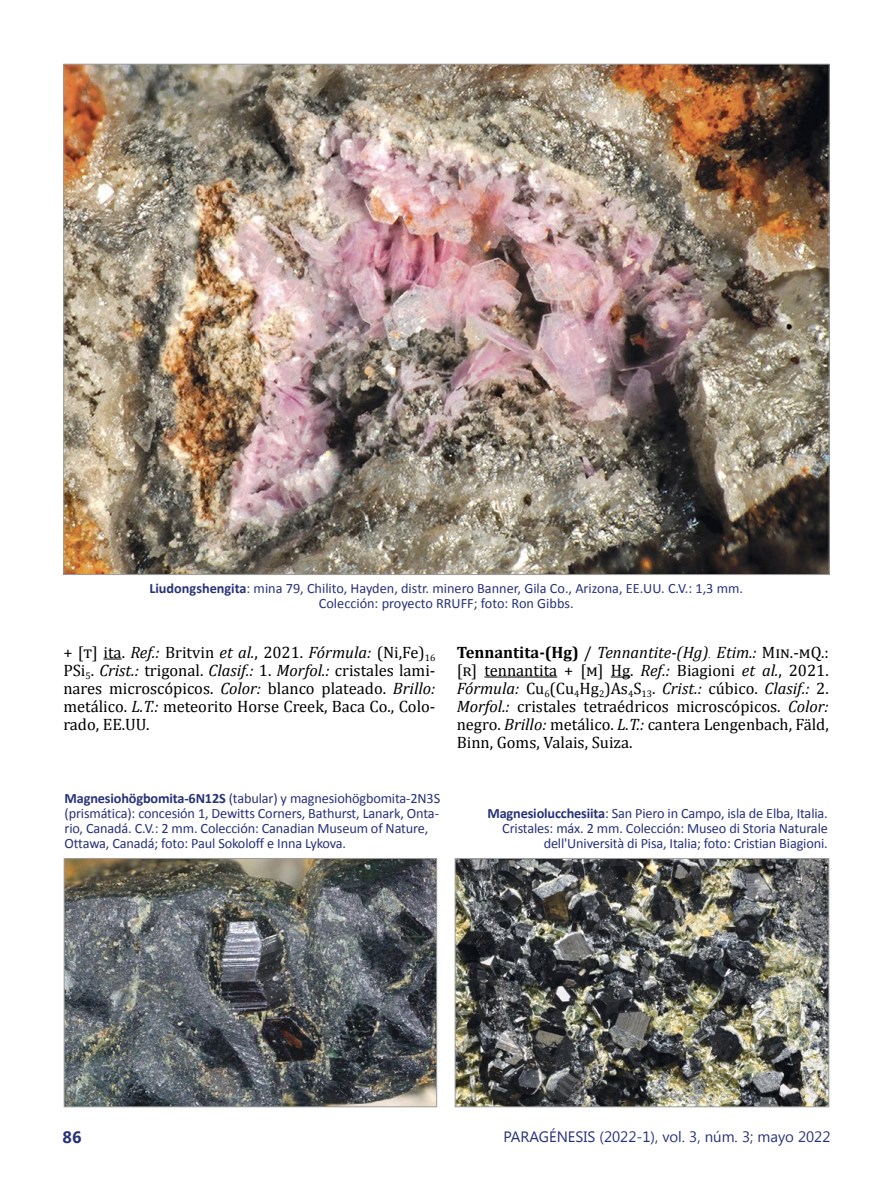
<style>
.page{position:relative;width:893px;height:1191px;background:#fff}
.page>*{position:absolute;margin:0;border:0;box-sizing:border-box;transform-origin:0 0}
.Párrafo_2_columnas{font:16.5px/18px "Cambria";color:#000;text-align:justify}
.t1{font:700 16.5px "Segoe UI";color:#283277}
.t2{font:15px "Segoe UI";color:#283277}
.pie_foto_artículo_ve{font:14.25px/15px "Calibri";letter-spacing:-.01em;color:#283277}
.s1{font-weight:700}
.s2{font-style:italic}
.s3{font-family:"Times New Roman";font-style:italic;font-size:12px}
</style>
<div class="page">
<svg style="left:103px;top:658px;width:19px;height:1px"></svg>
<hr style="left:484px;top:676px;width:73px;height:1px;background:#000">
<svg style="left:611px;top:676px;width:19px;height:1px"></svg>
<img style="left:65px;top:66px;width:763px;height:507px">
<img style="left:457px;top:860px;width:370px;height:245px">
<div style="left:455px;top:858px;width:374px;height:249px;border:1px solid #9d9d9c"></div>
<img style="left:66px;top:860px;width:369px;height:245px">
<div style="left:64px;top:858px;width:373px;height:249px;border:1px solid #9d9d9c"></div>
<p class="pie_foto_artículo_ve" style="left:149px;top:581px;width:595px"><span class="s1">Liudongshengita</span>: mina 79, Chilito, Hayden, distr. minero Banner, Gila Co., Arizona, EE.UU. C.V.: 1,3 mm.</p>
<p class="pie_foto_artículo_ve" style="left:319px;top:596px;width:256px">Colección: proyecto RRUFF; foto: Ron Gibbs.</p>
<p class="Párrafo_2_columnas" style="left:63px;top:643px;width:374px">+ [t] ita. <span class="s2">Ref.:</span> Britvin <span class="s2">et al.</span>, 2021. <span class="s2">Fórmula:</span> (Ni,Fe)<sub>16<br></sub>PSi<sub>5</sub>. <span class="s2">Crist.:</span> trigonal. <span class="s2">Clasif.:</span> 1. <span class="s2">Morfol.:</span> cristales lami&shy;nares microscópicos. <span class="s2">Color:</span> blanco plateado. <span class="s2">Brillo: </span>metálico. <span class="s2">L.T.:</span> meteorito Horse Creek, Baca Co., Colo&shy;rado, EE.UU.</p>
<p class="Párrafo_2_columnas" style="left:457px;top:643px;width:374px"><span class="s1">Tennantita-(Hg)</span> / <span class="s2">Tennantite-(Hg)</span><span class="s3">.</span> <span class="s2">Etim.:</span> Min.-mQ.: [r] tennantita + [m] Hg. <span class="s2">Ref.:</span> Biagioni <span class="s2">et al.</span>, 2021.<br><span class="s2">Fórmula:</span> Cu<sub>6</sub>(Cu<sub>4</sub>Hg<sub>2</sub>)As<sub>4</sub>S<sub>13</sub>. <span class="s2">Crist.:</span> cúbico. <span class="s2">Clasif.:</span> 2.<br><span class="s2">Morfol.:</span> cristales tetraédricos microscópicos. <span class="s2">Color: </span>negro. <span class="s2">Brillo:</span> metálico. <span class="s2">L.T.:</span> cantera Lengenbach, Fäld, Binn, Goms, Valais, Suiza.</p>
<p class="pie_foto_artículo_ve" style="left:65px;top:791px;width:377px"><span class="s1">Magnesiohögbomita-6N12S</span> (tabular) y magnesiohögbomita-2N3S (prismática): concesión 1, Dewitts Corners, Bathurst, Lanark, Onta&shy;rio, Canadá. C.V.: 2 mm. Colección: Canadian Museum of Nature, Ottawa, Canadá; foto: Paul Sokoloff e Inna Lykova.</p>
<p class="pie_foto_artículo_ve" style="left:487px;top:806px;width:342px"><span class="s1">Magnesiolucchesiita</span>: San Piero in Campo, isla de Elba, Italia.</p>
<p class="pie_foto_artículo_ve" style="left:502px;top:821px;width:327px">Cristales: máx. 2 mm. Colección: Museo di Storia Naturale</p>
<p class="pie_foto_artículo_ve" style="left:544px;top:836px;width:286px">dell'Università di Pisa, Italia; foto: Cristian Biagioni.</p>
<p class="t1" style="left:63px;top:1125px;width:20px">86</p>
<p class="t2" style="left:503px;top:1126px;width:328px">PARAGÉNESIS (2022-1), vol. 3, núm. 3; mayo 2022</p>
</div>
